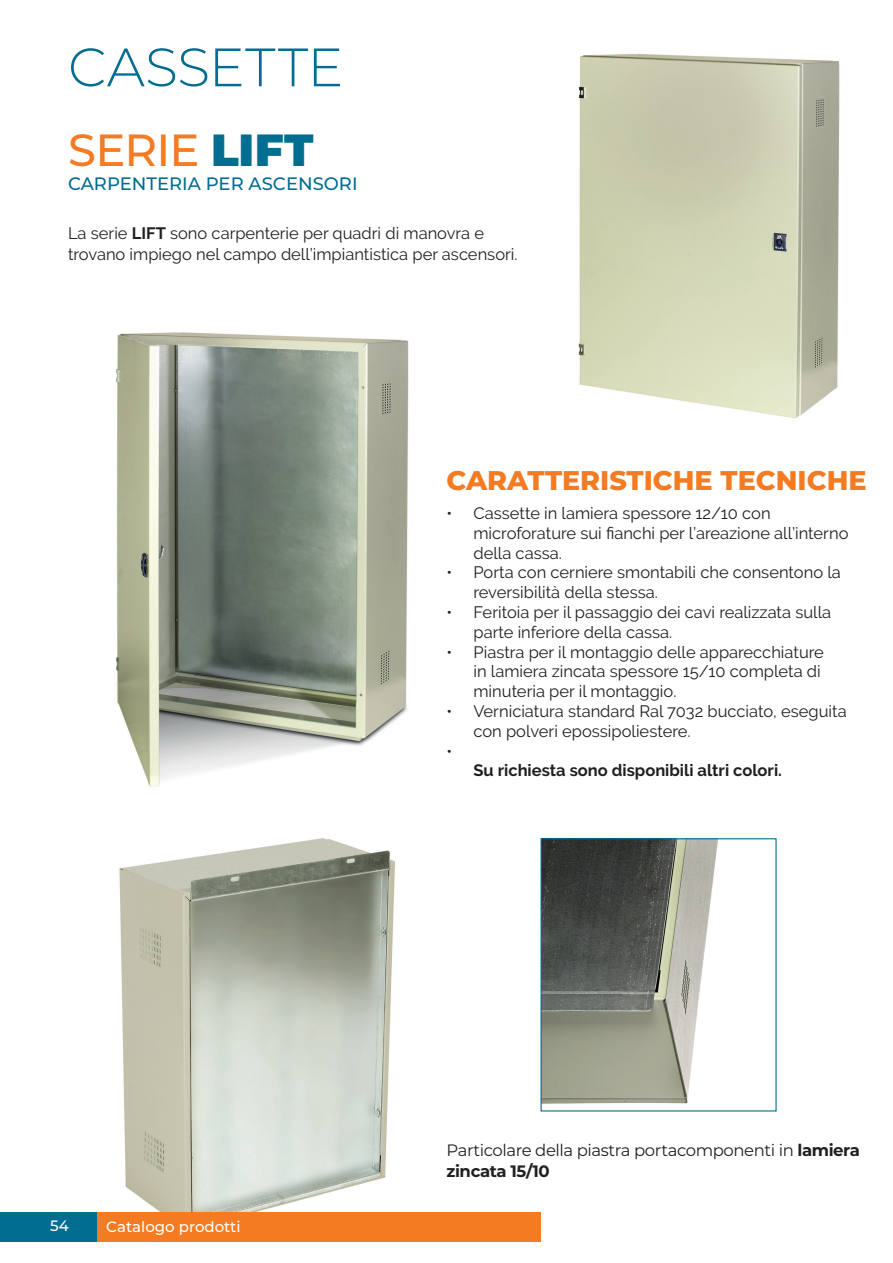
<style>
.page{position:relative;width:893px;height:1263px;background:#fff}
.page>*{position:absolute;margin:0;border:0;box-sizing:border-box;transform-origin:0 0}
.t1{font:300 54px "Montserrat";color:#006d91}
.t2{font:500 45px "Montserrat";letter-spacing:-.015em;color:#f47b21}
.t3{font:800 27px "Montserrat";color:#f47b21}
.t4{font:500 18px "Montserrat";color:#006d91}
.t5{font:16.5px/19.8px "Raleway";color:#231f20}
.t6{font:16.5px/21px "Montserrat";letter-spacing:-.025em;color:#231f20}
.t7{font:700 16.5px "Raleway";color:#231f20}
.t8{font:500 15px "Montserrat";color:#fff}
.s1{font-weight:900;color:#006d91}
.s2{font-weight:700}
</style>
<div class="page">
<img style="left:578px;top:53px;width:262px;height:366px">
<div style="left:0;top:1212px;width:98px;height:30px;background:#006d91"></div>
<img style="left:116px;top:332px;width:293px;height:455px">
<img style="left:119px;top:838px;width:276px;height:374px">
<div style="left:98px;top:1212px;width:443px;height:30px;background:#f47b21"></div>
<img style="left:543px;top:840px;width:175px;height:264px">
<div style="left:541px;top:838px;width:236px;height:273px;border:1px solid #006d91"></div>
<h1 class="t1" style="left:68px;top:30px;width:277px">CASSETTE</h1>
<h2 class="t2" style="left:68px;top:118px;width:247px">SERIE <span class="s1">LIFT</span></h2>
<p class="t4" style="left:68px;top:171px;width:291px">CARPENTERIA PER ASCENSORI</p>
<p class="t5" style="left:68px;top:222px;width:451px;line-height:21px">La serie <span class="s2">LIFT</span> sono carpenterie per quadri di manovra e trovano impiego nel campo dell’impiantistica per ascensori.</p>
<h3 class="t3" style="left:446px;top:460px;width:422px">CARATTERISTICHE TECNICHE</h3>
<p class="t5" style="left:473px;top:503px;width:376px;text-indent:-27px">• Cassette in lamiera spessore 12/10 con microforature sui fianchi per l’areazione all’interno della cassa.</p>
<p class="t5" style="left:473px;top:563px;width:369px;text-indent:-27px">• Porta con cerniere smontabili che consentono la reversibilità della stessa.</p>
<p class="t5" style="left:473px;top:602px;width:359px;text-indent:-27px">• Feritoia per il passaggio dei cavi realizzata sulla parte inferiore della cassa.</p>
<p class="t5" style="left:473px;top:642px;width:352px;text-indent:-27px">• Piastra per il montaggio delle apparecchiature in lamiera zincata spessore 15/10 completa di minuteria per il montaggio.</p>
<p class="t5" style="left:446px;top:701px;width:402px">• Verniciatura standard Ral 7032 bucciato, eseguita</p>
<p class="t5" style="left:473px;top:721px;width:219px">con polveri epossipoliestere.</p>
<p class="t5" style="left:446px;top:741px;width:7px">•</p>
<p class="t7" style="left:473px;top:761px;width:310px">Su richiesta sono disponibili altri colori.</p>
<p class="t8" style="left:50px;top:1215px;width:20px">54</p>
<p class="t8" style="left:106px;top:1216px;width:136px">Catalogo prodotti</p>
<p class="t6" style="left:446px;top:1139px;width:415px">Particolare della piastra portacomponenti in <span class="s2">lamiera zincata 15/10</span></p>
</div>
